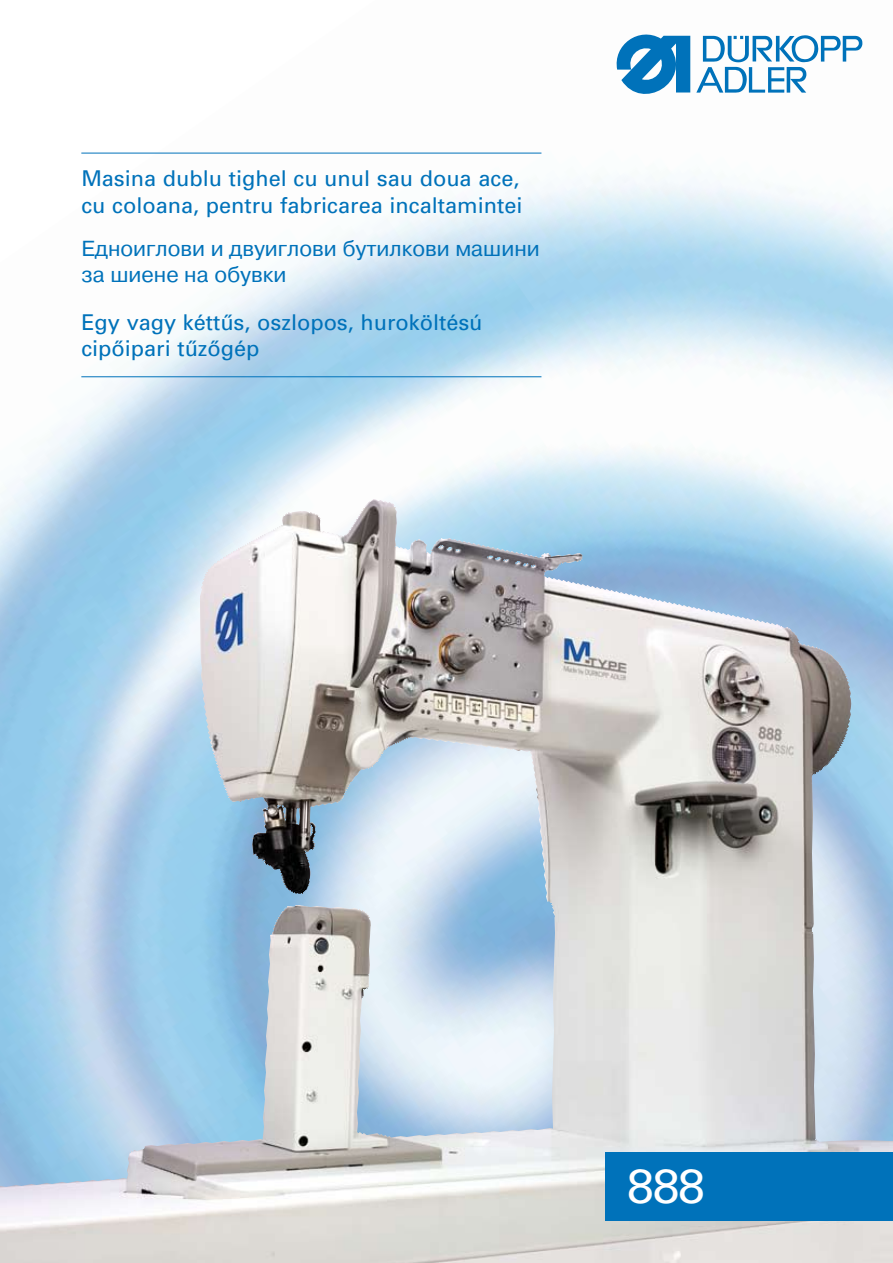
<style>
.page{position:relative;width:893px;height:1263px;background:#fff}
.page>*{position:absolute;margin:0;border:0;box-sizing:border-box;transform-origin:0 0}
.t1{font:48px "Univers";color:#fff}
.t2{font:21.75px/26.1px "Univers CE";color:#0072ba}
.t3{font:21.75px/26.1px "Pragma C";color:#0072ba}
</style>
<div class="page">
<img style="left:0;top:500px;width:893px;height:763px">
<div style="left:605px;top:1152px;width:288px;height:68px;background:#0072ba"></div>
<svg style="left:616px;top:34px;width:246px;height:60px"></svg>
<hr style="left:81px;top:153px;width:460px;height:1px;background:#0072ba">
<hr style="left:81px;top:376px;width:460px;height:1px;background:#0072ba">
<p class="t2" style="left:81px;top:166px;width:443px">Masina dublu tighel cu unul sau doua ace, cu coloana, pentru fabricarea incaltamintei</p>
<p class="t3" style="left:82px;top:235px;width:459px">Едноиглови и двуиглови бутилкови машини за шиене на обувки</p>
<p class="t2" style="left:81px;top:310px;width:403px">Egy vagy kéttűs, oszlopos, huroköltésú cipőipari tűzőgép</p>
<h1 class="t1" style="left:627px;top:1158px;width:79px">888</h1>
</div>
